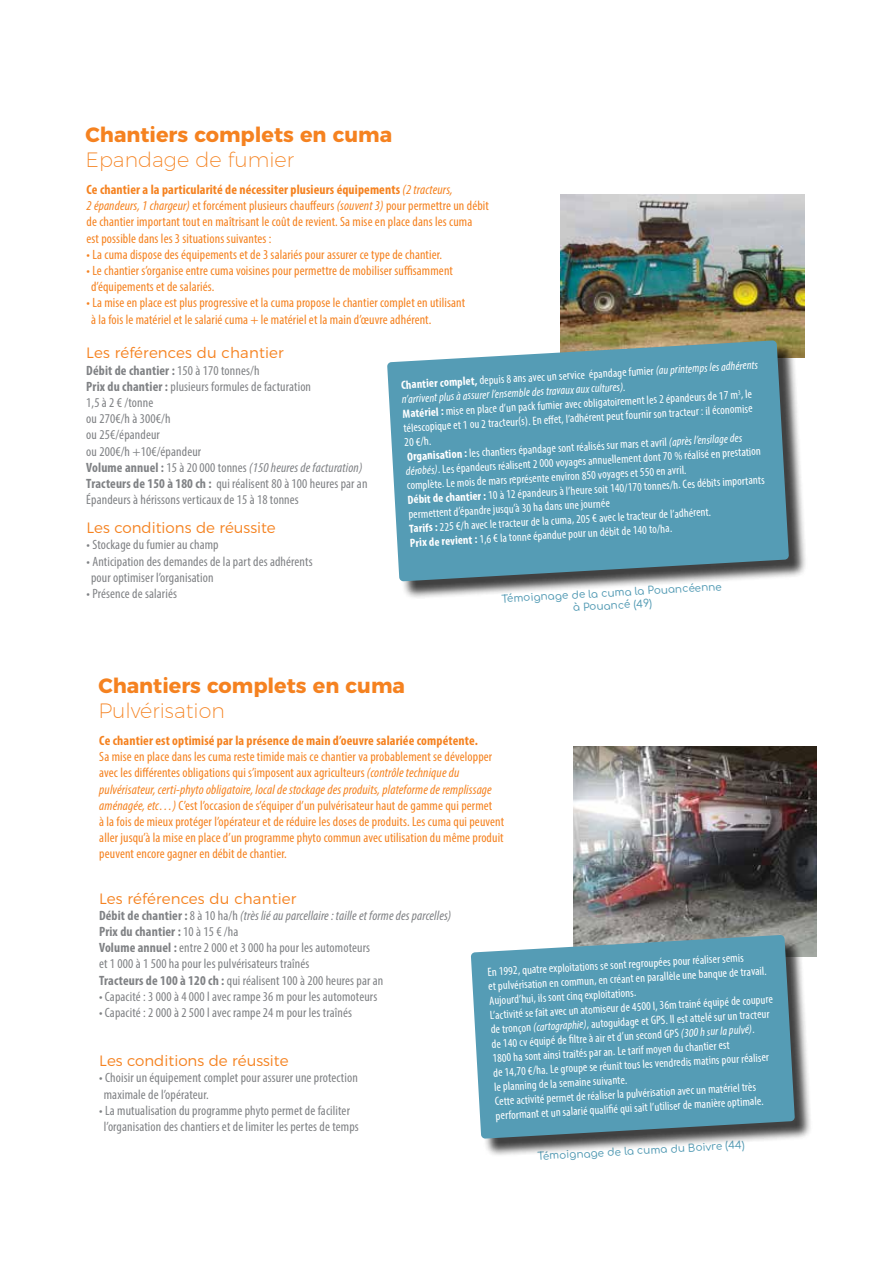
<style>
.page{position:relative;width:893px;height:1263px;background:#fff}
.page>*{position:absolute;margin:0;border:0;box-sizing:border-box;transform-origin:0 0}
.t1{font:700 20.7px "Montserrat";color:#f58220}
.t2{font:200 20.7px "Montserrat";color:#f58220}
.t3{font:300 15px "Montserrat";color:#f58220}
.t4{font:condensed 13.5px/16.2px "Myriad Pro";letter-spacing:.01em;color:#f58220}
.t5{font:condensed 13.5px/16.2px "Myriad Pro";letter-spacing:.01em;color:#808285}
.t6{font:700 condensed 13.5px "Myriad Pro";letter-spacing:.01em;color:#f58220}
.t7{font:condensed 12px/14.4px "Myriad Pro";color:#fff}
.t8{font:500 10.5px/12.6px "Comfortaa";color:#559cb5;text-align:center}
.s1{font-weight:700}
.s2{font-style:italic}
</style>
<div class="page">
<img style="left:560px;top:195px;width:244px;height:148px">
<div style="left:390px;top:343px;width:417px;height:257px;background:#000;opacity:.75"></div>
<svg style="left:387px;top:340px;width:402px;height:241px;background:#609eb3"></svg>
<img style="left:573px;top:746px;width:244px;height:210px">
<div style="left:473px;top:937px;width:340px;height:220px;background:#000;opacity:.75"></div>
<svg style="left:471px;top:935px;width:324px;height:204px;background:#5d9cb2"></svg>
<h1 class="t1" style="left:86px;top:118px;width:308px">Chantiers complets en cuma</h1>
<h1 class="t2" style="left:86px;top:144px;width:210px">Epandage de fumier</h1>
<p class="t4" style="left:87px;top:181px;width:404px"><span class="s1">Ce chantier a la particularité de nécessiter plusieurs équipements</span> <span class="s2">(2 tracteurs,<br>2 épandeurs, 1 chargeur)</span> et forcément plusieurs chauffeurs <span class="s2">(souvent 3)</span> pour permettre un débit de chantier important tout en maîtrisant le coût de revient. Sa mise en place dans les cuma<br>est possible dans les 3 situations suivantes :</p>
<p class="t4" style="left:87px;top:246px;width:357px">• La cuma dispose des équipements et de 3 salariés pour assurer ce type de chantier.</p>
<p class="t4" style="left:91px;top:262px;width:363px;text-indent:-5px">• Le chantier s’organise entre cuma voisines pour permettre de mobiliser suffisamment d’équipements et de salariés.</p>
<p class="t4" style="left:91px;top:295px;width:376px;text-indent:-5px">• La mise en place est plus progressive et la cuma propose le chantier complet en utilisant à la fois le matériel et le salarié cuma + le matériel et la main d’œuvre adhérent.</p>
<p class="t3" style="left:86px;top:341px;width:199px">Les références du chantier</p>
<p class="t5" style="left:86px;top:362px;width:283px"><span class="s1">Débit de chantier :</span> 150 à 170 tonnes/h<br><span class="s1">Prix du chantier :</span> plusieurs formules de facturation<br>1,5 à 2 € /tonne<br>ou 270€/h à 300€/h<br>ou 25€/épandeur<br>ou 200€/h +10€/épandeur<br><span class="s1">Volume annuel :</span> 15 à 20 000 tonnes <span class="s2">(150 heures de facturation)<br></span><span class="s1">Tracteurs de 150 à 180 ch :</span> qui réalisent 80 à 100 heures par an Épandeurs à hérissons verticaux de 15 à 18 tonnes</p>
<p class="t3" style="left:87px;top:516px;width:191px">Les conditions de réussite</p>
<p class="t5" style="left:87px;top:537px;width:134px">• Stockage du fumier au champ</p>
<p class="t5" style="left:91px;top:553px;width:223px;text-indent:-5px">• Anticipation des demandes de la part des adhérents pour optimiser l’organisation</p>
<p class="t5" style="left:87px;top:585px;width:92px">• Présence de salariés</p>
<p class="t7" style="left:401px;top:377px;width:359px;rotate:-3deg"><span class="s1">Chantier complet,</span> depuis 8 ans avec un service épandage fumier <span class="s2">(au printemps les adhérents n’arrivent plus à assurer l’ensemble des travaux aux cultures).<br></span><span class="s1">Matériel :</span> mise en place d’un pack fumier avec obligatoirement les 2 épandeurs de 17 m<sup>3</sup>, le télescopique et 1 ou 2 tracteur(s). En eff et, l’adhérent peut fournir son tracteur : il économise 20 €/h.</p>
<p class="t7" style="left:405px;top:449px;width:359px;rotate:-3deg"><span class="s1">Organisation :</span> les chantiers épandage sont réalisés sur mars et avril <span class="s2">(après l’ensilage des dérobés)</span>. Les épandeurs réalisent 2 000 voyages annuellement dont 70 % réalisé en prestation complète. Le mois de mars représente environ 850 voyages et 550 en avril.<br><span class="s1">Débit de chantier :</span> 10 à 12 épandeurs à l’heure soit 140/170 tonnes/h. Ces débits importants permettent d’épandre jusqu’à 30 ha dans une journée<br><span class="s1">Tarifs :</span> 225 €/h avec le tracteur de la cuma, 205 € avec le tracteur de l’adhérent.<br><span class="s1">Prix de revient :</span> 1,6 € la tonne épandue pour un débit de 140 to/ha.</p>
<p class="t8" style="left:501px;top:591px;width:222px;rotate:-3deg">Témoignage de la cuma la Pouancéenne à Pouancé (49)</p>
<h1 class="t1" style="left:98px;top:669px;width:308px">Chantiers complets en cuma</h1>
<h1 class="t2" style="left:98px;top:695px;width:128px">Pulvérisation</h1>
<p class="t6" style="left:99px;top:732px;width:380px">Ce chantier est optimisé par la présence de main d’oeuvre salariée compétente.</p>
<p class="t4" style="left:99px;top:748px;width:406px">Sa mise en place dans les cuma reste timide mais ce chantier va probablement se développer avec les différentes obligations qui s’imposent aux agriculteurs <span class="s2">(contrôle technique du pulvérisateur, certi-phyto obligatoire, local de stockage des produits, plateforme de remplissage aménagée, etc…)</span> C’est l’occasion de s’équiper d’un pulvérisateur haut de gamme qui permet<br>à la fois de mieux protéger l’opérateur et de réduire les doses de produits. Les cuma qui peuvent aller jusqu’à la mise en place d’un programme phyto commun avec utilisation du même produit peuvent encore gagner en débit de chantier.</p>
<p class="t3" style="left:99px;top:886px;width:199px">Les références du chantier</p>
<p class="t5" style="left:99px;top:907px;width:354px"><span class="s1">Débit de chantier :</span> 8 à 10 ha/h <span class="s2">(très lié au parcellaire : taille et forme des parcelles)<br></span><span class="s1">Prix du chantier :</span> 10 à 15 € /ha<br><span class="s1">Volume annuel :</span> entre 2 000 et 3 000 ha pour les automoteurs<br>et 1 000 à 1 500 ha pour les pulvérisateurs traînés<br><span class="s1">Tracteurs de 100 à 120 ch :</span> qui réalisent 100 à 200 heures par an</p>
<p class="t5" style="left:99px;top:988px;width:280px">• Capacité : 3 000 à 4 000 l avec rampe 36 m pour les automoteurs</p>
<p class="t5" style="left:99px;top:1004px;width:254px">• Capacité : 2 000 à 2 500 l avec rampe 24 m pour les traînés</p>
<p class="t3" style="left:99px;top:1049px;width:191px">Les conditions de réussite</p>
<p class="t5" style="left:104px;top:1070px;width:256px;text-indent:-5px">• Choisir un équipement complet pour assurer une protection maximale de l’opérateur.</p>
<p class="t5" style="left:104px;top:1102px;width:256px;text-indent:-5px">• La mutualisation du programme phyto permet de faciliter l’organisation des chantiers et de limiter les pertes de temps</p>
<p class="t7" style="left:487px;top:964px;width:285px;rotate:-3deg">En 1992, quatre exploitations se sont regroupées pour réaliser semis<br>et pulvérisation en commun, en créant en parallèle une banque de travail.<br>Aujourd’hui, ils sont cinq exploitations.<br>L’activité se fait avec un atomiseur de 4500 l, 36m trainé équipé de coupure de tronçon <span class="s2">(cartographie)</span>, autoguidage et GPS. Il est attelé sur un tracteur de 140 cv équipé de fi ltre à air et d’un second GPS <span class="s2">(300 h sur la pulvé)</span>.<br>1800 ha sont ainsi traités par an. Le tarif moyen du chantier est<br>de 14,70 €/ha. Le groupe se réunit tous les vendredis matins pour réaliser le planning de la semaine suivante.<br>Cette activité permet de réaliser la pulvérisation avec un matériel très performant et un salarié qualifi é qui sait l’utiliser de manière optimale.</p>
<p class="t8" style="left:537px;top:1148px;width:209px;rotate:-3deg">Témoignage de la cuma du Boivre (44)</p>
</div>
